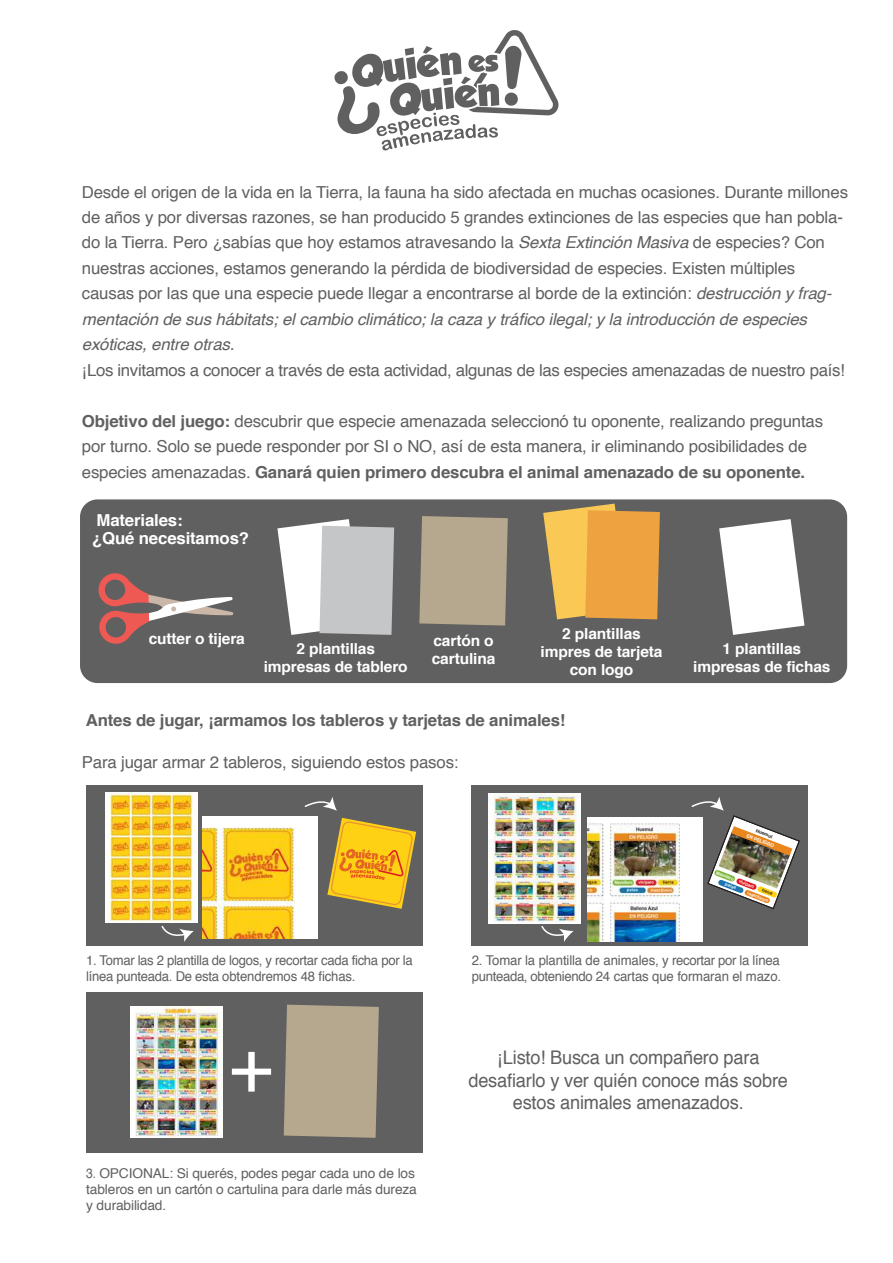
<style>
.page{position:relative;width:893px;height:1263px;background:#fff}
.page>*{position:absolute;margin:0;border:0;box-sizing:border-box;transform-origin:0 0}
.t1{font:700 condensed 74.55px "Myriad Pro";color:#fff}
.t2{font:18.75px/22.5px "Helvetica";letter-spacing:-.01em;color:#606060;text-align:center}
.t3{font:16.5px/25.5px "Helvetica";letter-spacing:-.01em;color:#606060}
.t4{font:700 16.5px "Helvetica";letter-spacing:-.01em;color:#606060}
.t5{font:700 16.5px/18px "Helvetica";letter-spacing:-.01em;color:#fff}
.t6{font:700 15.3px/18px "Helvetica";letter-spacing:-.01em;color:#fff}
.t7{font:700 15.15px/18px "Helvetica";letter-spacing:-.01em;color:#fff;text-align:center}
.t8{font:13.5px/16.2px "Helvetica";letter-spacing:-.01em;color:#606060}
.t9{font:13.5px/16.2px "Helvetica";letter-spacing:-.01em;color:#606060;scale:.9 1}
.t10{font:700 4.65px "Helvetica";color:#fff}
.t11{font:700 4.65px "Helvetica";color:#231f20}
.t12{font:700 4.2px "Helvetica";color:#fff}
.t13{font:700 4.2px "Helvetica";color:#231f20}
.s1{font-style:italic}
.s2{font-weight:700}
</style>
<div class="page">
<div style="left:86px;top:785px;width:337px;height:160px;background:#606060"></div>
<div style="left:86px;top:992px;width:337px;height:160px;background:#606060"></div>
<div style="left:472px;top:785px;width:336px;height:160px;background:#606060"></div>
<div style="left:80px;top:499px;width:767px;height:184px;background:#606060;border-radius:17px"></div>
<svg style="left:98px;top:573px;width:136px;height:71px"></svg>
<svg style="left:277px;top:519px;width:117px;height:116px;background:#c8caca"></svg>
<svg style="left:719px;top:519px;width:85px;height:116px"></svg>
<svg style="left:543px;top:504px;width:117px;height:115px;background:#e0a64a"></svg>
<svg style="left:419px;top:516px;width:89px;height:110px;background:#b0a38b"></svg>
<div style="left:284px;top:1005px;width:95px;height:133px;background:#b5a88e"></div>
<svg style="left:334px;top:30px;width:225px;height:120px"></svg>
<img style="left:106px;top:792px;width:91px;height:130px">
<img style="left:203px;top:816px;width:114px;height:122px">
<svg style="left:327px;top:818px;width:89px;height:91px"></svg>
<svg style="left:161px;top:925px;width:33px;height:17px"></svg>
<svg style="left:541px;top:926px;width:33px;height:16px"></svg>
<svg style="left:304px;top:797px;width:33px;height:14px"></svg>
<img style="left:130px;top:1007px;width:92px;height:130px">
<img style="left:488px;top:793px;width:92px;height:131px">
<img style="left:588px;top:818px;width:115px;height:123px">
<img style="left:690px;top:797px;width:110px;height:112px">
<p class="t3" style="left:82px;top:179px;width:768px">Desde el origen de la vida en la Tierra, la fauna ha sido afectada en muchas ocasiones. Durante millones de años y por diversas razones, se han producido 5 grandes extinciones de las especies que han pobla&shy;do la Tierra. Pero ¿sabías que hoy estamos atravesando la <span class="s1">Sexta Extinción Masiva</span> de especies? Con nuestras acciones, estamos generando la pérdida de biodiversidad de especies. Existen múltiples causas por las que una especie puede llegar a encontrarse al borde de la extinción: <span class="s1">destrucción y frag&shy;mentación de sus hábitats; el cambio climático; la caza y tráfico ilegal; y la introducción de especies exóticas, entre otras.</span></p>
<p class="t3" style="left:82px;top:358px;width:764px">¡Los invitamos a conocer a través de esta actividad, algunas de las especies amenazadas de nuestro país!</p>
<p class="t3" style="left:82px;top:409px;width:743px"><span class="s2">Objetivo del juego:</span> descubrir que especie amenazada seleccionó tu oponente, realizando preguntas por turno. Solo se puede responder por SI o NO, así de esta manera, ir eliminando posibilidades de especies amenazadas. <span class="s2">Ganará quien primero descubra el animal amenazado de su oponente.</span></p>
<p class="t5" style="left:92px;top:511px;width:159px">Materiales:<br>¿Qué necesitamos?</p>
<p class="t6" style="left:149px;top:630px;width:98px">cutter o tijera</p>
<p class="t7" style="left:264px;top:640px;width:145px">2 plantillas impresas de tablero</p>
<p class="t6" style="left:432px;top:632px;width:65px">cartón o cartulina</p>
<p class="t7" style="left:541px;top:625px;width:123px">2 plantillas impres de tarjeta con logo</p>
<p class="t4" style="left:86px;top:706px;width:481px">Antes de jugar, ¡armamos los tableros y tarjetas de animales!</p>
<p class="t3" style="left:82px;top:749px;width:378px">Para jugar armar 2 tableros, siguiendo estos pasos:</p>
<p class="t7" style="left:693px;top:640px;width:139px">1 plantillas impresas de fichas</p>
<p class="t11" style="left:757px;top:827px;width:19px;rotate:21deg">Huemul</p>
<p class="t10" style="left:748px;top:832px;width:31px;rotate:21deg">EN PELIGRO</p>
<p class="t12" style="left:718px;top:869px;width:20px;rotate:21deg">Mamífero</p>
<p class="t12" style="left:740px;top:878px;width:17px;rotate:21deg">vivíparo</p>
<p class="t12" style="left:727px;top:881px;width:13px;rotate:21deg">patas</p>
<p class="t13" style="left:763px;top:887px;width:13px;rotate:21deg">tierra</p>
<p class="t12" style="left:749px;top:890px;width:24px;rotate:21deg">insectívoro</p>
<p class="t8" style="left:86px;top:953px;width:328px">1. Tomar las 2 plantilla de logos, y recortar cada ficha por la línea punteada. De esta obtendremos 48 fichas.</p>
<h1 class="t1" style="left:229px;top:1020px;width:47px">+</h1>
<p class="t9" style="left:86px;top:1165px;width:369px">3. OPCIONAL: Si querés, podes pegar cada uno de los tableros en un cartón o cartulina para darle más dureza y durabilidad.</p>
<p class="t8" style="left:472px;top:953px;width:311px">2. Tomar la plantilla de animales, y recortar por la línea punteada, obteniendo 24 cartas que formaran el mazo.</p>
<p class="t2" style="left:468px;top:1047px;width:321px">¡Listo! Busca un compañero para desafiarlo y ver quién conoce más sobre estos animales amenazados.</p>
</div>
